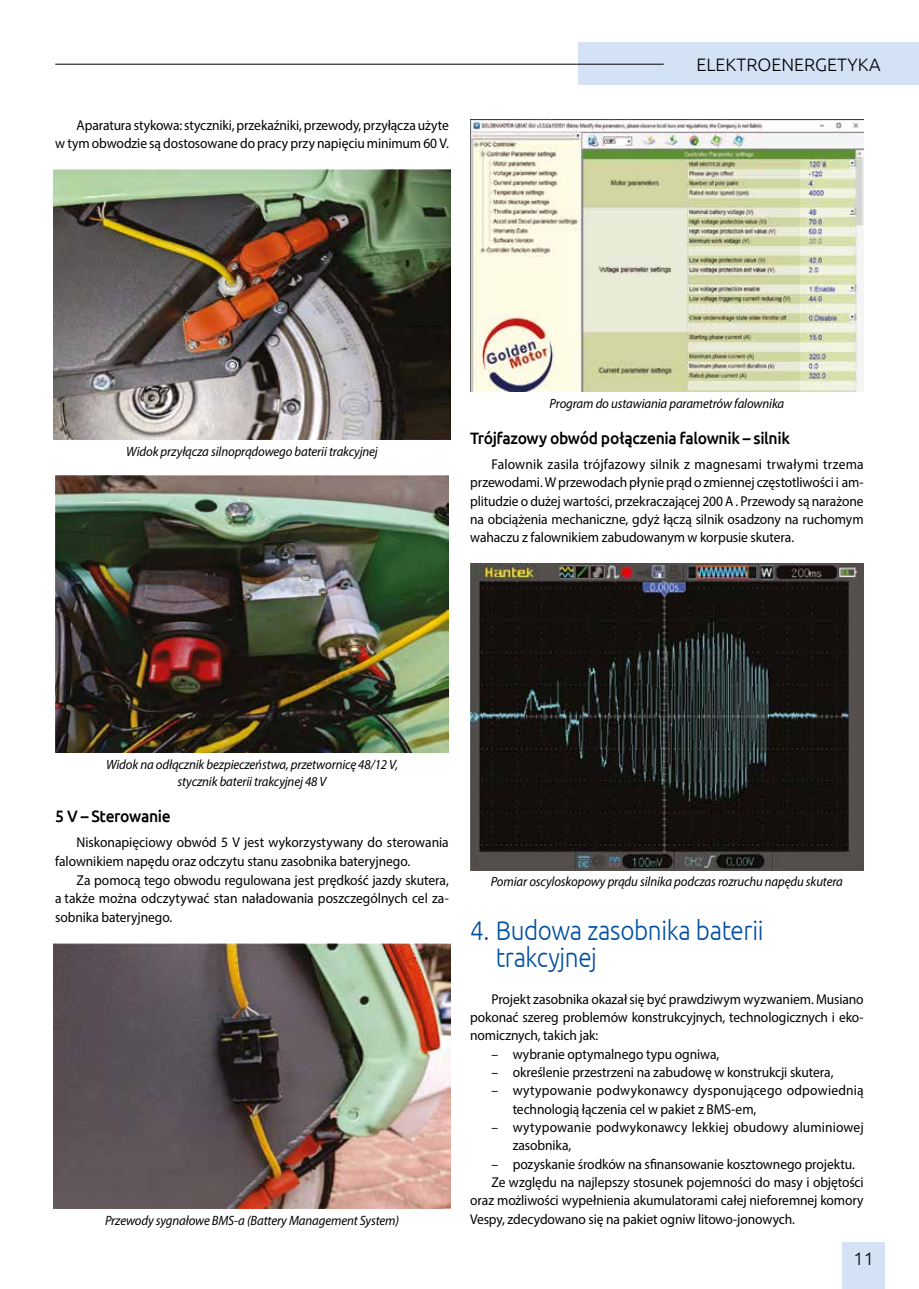
<style>
.page{position:relative;width:919px;height:1289px;background:#fff}
.page>*{position:absolute;margin:0;border:0;box-sizing:border-box;transform-origin:0 0}
.t1{font:300 27px/27px "Ubuntu";letter-spacing:-.015em;color:#004f9f;scale:.9 1}
.t2{font:300 18px "Ubuntu";color:#000}
.t3{font:500 16.5px "Ubuntu";letter-spacing:-.025em;color:#000;scale:.95 1}
.t4{font:14.25px/18.3px "Myriad Pro";letter-spacing:-.005em;color:#000;scale:.95 1}
.t5{font:italic 13.5px/16.5px "Myriad Pro";letter-spacing:-.01em;color:#000;text-align:center;scale:.95 1}
</style>
<div class="page">
<div style="left:842px;top:1242px;width:42px;height:46px;background:#d3e2f5"></div>
<div style="left:578px;top:43px;width:340px;height:42px;background:#d3e2f5"></div>
<hr style="left:55px;top:64px;width:608px;height:1px;background:#000">
<img style="left:53px;top:170px;width:397px;height:270px">
<img style="left:55px;top:476px;width:394px;height:276px">
<img style="left:54px;top:943px;width:396px;height:265px">
<img style="left:470px;top:119px;width:393px;height:273px">
<img style="left:470px;top:563px;width:393px;height:307px">
<p class="t4" style="left:55px;top:115px;width:416px;text-align:right">Aparatura stykowa: styczniki, przekaźniki, przewody, przyłącza użyte<br>w tym obwodzie są dostosowane do pracy przy napięciu minimum 60 V.</p>
<p class="t2" style="left:696px;top:54px;width:186px">ELEKTROENERGETYKA</p>
<p class="t5" style="left:126px;top:443px;width:266px">Widok przyłącza silnoprądowego baterii trakcyjnej</p>
<p class="t5" style="left:549px;top:395px;width:248px">Program do ustawiania parametrów falownika</p>
<p class="t3" style="left:470px;top:428px;width:338px">Trójfazowy obwód połączenia falownik – silnik</p>
<p class="t4" style="left:470px;top:455px;width:416px;text-align:justify;text-indent:21px">Falownik zasila trójfazowy silnik z magnesami trwałymi trzema przewodami. W przewodach płynie prąd o zmiennej częstotliwości i am&shy;plitudzie o dużej wartości, przekraczającej 200 A . Przewody są narażone na obciążenia mechaniczne, gdyż łączą silnik osadzony na ruchomym wahaczu z falownikiem zabudowanym w korpusie skutera.</p>
<p class="t5" style="left:106px;top:756px;width:309px">Widok na odłącznik bezpieczeństwa, przetwornicę 48/12 V, stycznik baterii trakcyjnej 48 V</p>
<p class="t3" style="left:55px;top:806px;width:123px">5 V – Sterowanie</p>
<p class="t4" style="left:55px;top:833px;width:415px;text-indent:21px">Niskonapięciowy obwód 5 V jest wykorzystywany do sterowania falownikiem napędu oraz odczytu stanu zasobnika bateryjnego.</p>
<p class="t4" style="left:55px;top:870px;width:416px;text-align:justify;text-indent:21px">Za pomocą tego obwodu regulowana jest prędkość jazdy skutera, a także można odczytywać stan naładowania poszczególnych cel za&shy;sobnika bateryjnego.</p>
<p class="t5" style="left:105px;top:1212px;width:311px">Przewody sygnałowe BMS-a (Battery Management System)</p>
<p class="t5" style="left:491px;top:873px;width:372px">Pomiar oscyloskopowy prądu silnika podczas rozruchu napędu skutera</p>
<h1 class="t1" style="left:495px;top:916px;width:299px;text-indent:-26px">4. Budowa zasobnika baterii trakcyjnej</h1>
<p class="t4" style="left:470px;top:989px;width:416px;text-align:justify;text-indent:21px">Projekt zasobnika okazał się być prawdziwym wyzwaniem. Musiano pokonać szereg problemów konstrukcyjnych, technologicznych i eko&shy;nomicznych, takich jak:</p>
<p class="t4" style="left:491px;top:1044px;width:241px">– wybranie optymalnego typu ogniwa,</p>
<p class="t4" style="left:491px;top:1062px;width:361px">– określenie przestrzeni na zabudowę w konstrukcji skutera,</p>
<p class="t4" style="left:512px;top:1081px;width:371px;text-indent:-21px">– wytypowanie podwykonawcy dysponującego odpowiednią technologią łączenia cel w pakiet z BMS-em,</p>
<p class="t4" style="left:512px;top:1117px;width:371px;text-indent:-21px">– wytypowanie podwykonawcy lekkiej obudowy aluminiowej zasobnika,</p>
<p class="t4" style="left:491px;top:1154px;width:384px">– pozyskanie środków na sfinansowanie kosztownego projektu.</p>
<p class="t4" style="left:491px;top:1172px;width:393px">Ze względu na najlepszy stosunek pojemności do masy i objętości</p>
<p class="t4" style="left:470px;top:1190px;width:415px">oraz możliwości wypełnienia akumulatorami całej nieforemnej komory</p>
<p class="t4" style="left:470px;top:1209px;width:343px">Vespy, zdecydowano się na pakiet ogniw litowo-jonowych.</p>
<p class="t2" style="left:853px;top:1247px;width:22px">11</p>
</div>
